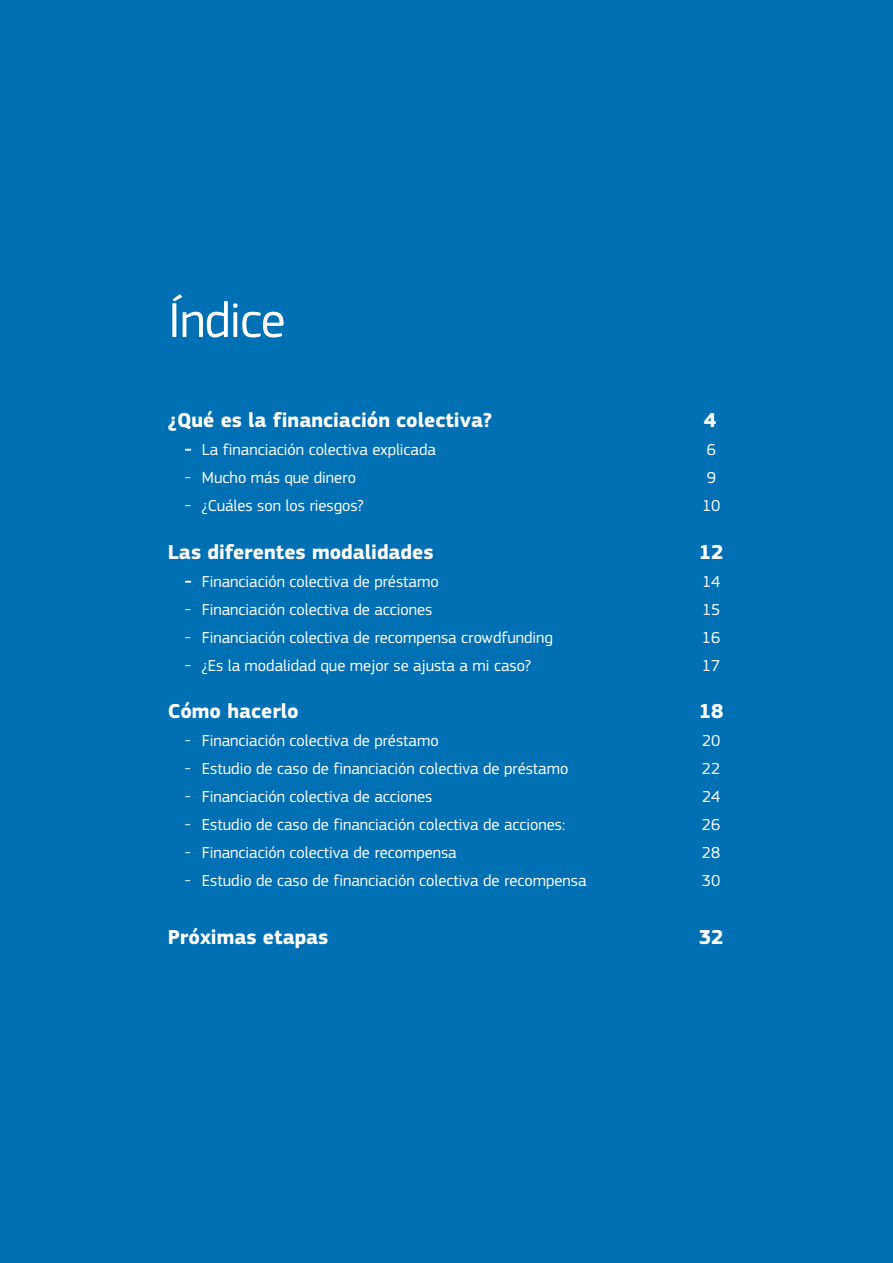
<style>
.page{position:relative;width:893px;height:1263px;background:#0070b5}
.page>*{position:absolute;margin:0;border:0;box-sizing:border-box;transform-origin:0 0}
.t1{font:51px "EC Square Sans Pro";letter-spacing:-.02em;color:#fff}
.t2{font:700 21px "EC Square Sans Pro";color:#fff}
.t3{font:16.5px "EC Square Sans Pro";color:#fff}
.s1{font-weight:700}
</style>
<div class="page">
<h1 class="t1" style="left:168px;top:290px;width:119px">Índice</h1>
<p class="t2" style="left:168px;top:408px;width:326px">¿Qué es la financiación colectiva?</p>
<p class="t2" style="left:704px;top:408px;width:14px">4</p>
<p class="t3" style="left:185px;top:440px;width:252px"><span class="s1">-</span> La financiación colectiva explicada</p>
<p class="t3" style="left:707px;top:440px;width:11px">6</p>
<p class="t3" style="left:185px;top:468px;width:172px">- Mucho más que dinero</p>
<p class="t3" style="left:707px;top:468px;width:11px">9</p>
<p class="t3" style="left:185px;top:496px;width:180px">- ¿Cuáles son los riesgos?</p>
<p class="t3" style="left:702px;top:496px;width:20px">10</p>
<p class="t2" style="left:168px;top:539px;width:267px">Las diferentes modalidades</p>
<p class="t2" style="left:699px;top:539px;width:27px">12</p>
<p class="t3" style="left:185px;top:571px;width:255px"><span class="s1">-</span> Financiación colectiva de préstamo</p>
<p class="t3" style="left:702px;top:571px;width:20px">14</p>
<p class="t3" style="left:185px;top:599px;width:249px">- Financiación colectiva de acciones</p>
<p class="t3" style="left:702px;top:599px;width:20px">15</p>
<p class="t3" style="left:185px;top:627px;width:370px">- Financiación colectiva de recompensa crowdfunding</p>
<p class="t3" style="left:702px;top:627px;width:20px">16</p>
<p class="t3" style="left:185px;top:655px;width:347px">- ¿Es la modalidad que mejor se ajusta a mi caso?</p>
<p class="t3" style="left:702px;top:655px;width:20px">17</p>
<p class="t2" style="left:168px;top:699px;width:132px">Cómo hacerlo</p>
<p class="t2" style="left:699px;top:699px;width:27px">18</p>
<p class="t3" style="left:185px;top:731px;width:255px">- Financiación colectiva de préstamo</p>
<p class="t3" style="left:702px;top:731px;width:20px">20</p>
<p class="t3" style="left:185px;top:759px;width:385px">- Estudio de caso de financiación colectiva de préstamo</p>
<p class="t3" style="left:702px;top:759px;width:20px">22</p>
<p class="t3" style="left:185px;top:787px;width:249px">- Financiación colectiva de acciones</p>
<p class="t3" style="left:702px;top:787px;width:20px">24</p>
<p class="t3" style="left:185px;top:815px;width:382px">- Estudio de caso de financiación colectiva de acciones:</p>
<p class="t3" style="left:702px;top:815px;width:20px">26</p>
<p class="t3" style="left:185px;top:843px;width:273px">- Financiación colectiva de recompensa</p>
<p class="t3" style="left:702px;top:843px;width:20px">28</p>
<p class="t3" style="left:185px;top:871px;width:403px">- Estudio de caso de financiación colectiva de recompensa</p>
<p class="t3" style="left:702px;top:871px;width:20px">30</p>
<p class="t2" style="left:168px;top:924px;width:162px">Próximas etapas</p>
<p class="t2" style="left:699px;top:924px;width:27px">32</p>
</div>
